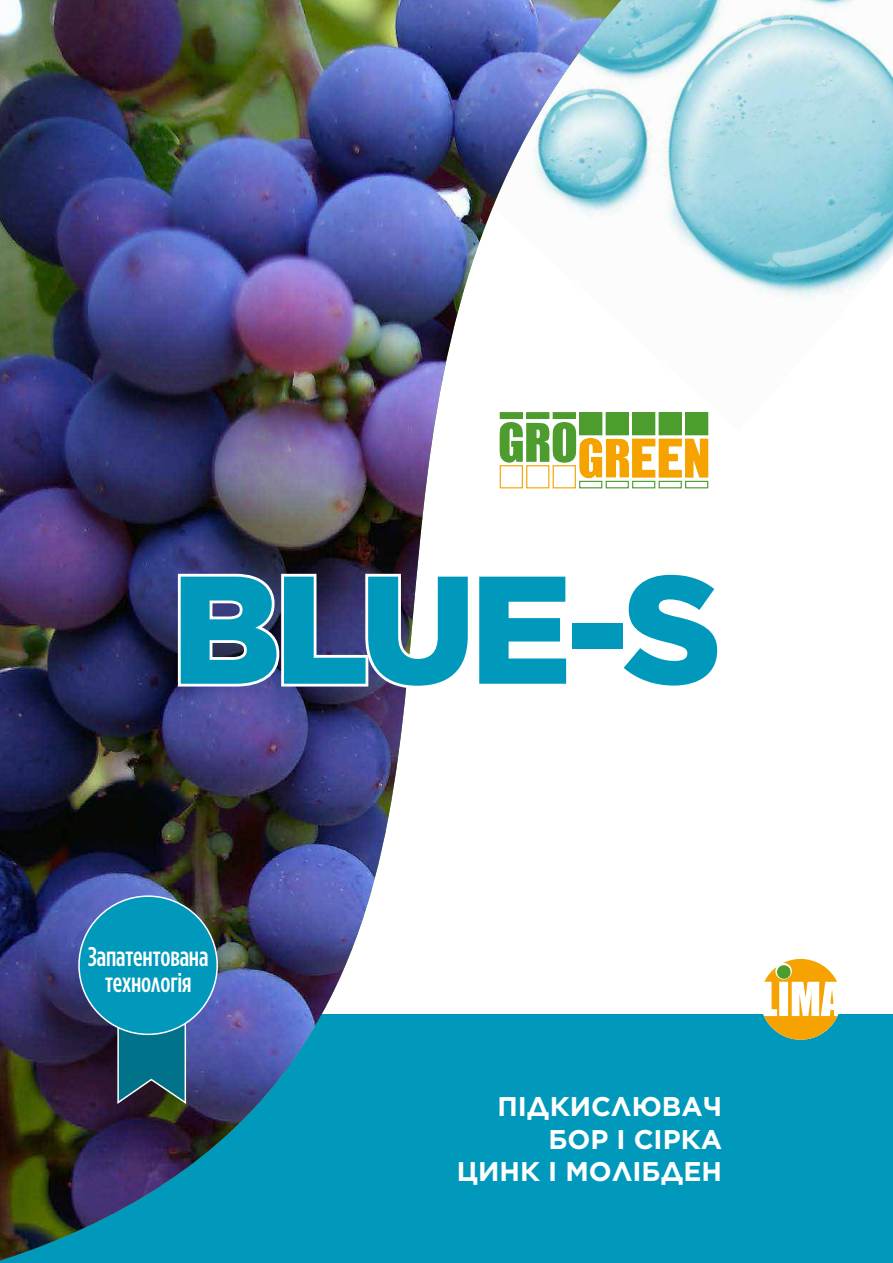
<style>
.page{position:relative;width:893px;height:1263px;background:#fff}
.page>*{position:absolute;margin:0;border:0;box-sizing:border-box;transform-origin:0 0}
.t1{font:900 153px "Gotham";color:#0099bc}
.t2{font:700 27px/32.4px "Gotham";color:#fff;text-align:right}
.t3{font:500 27px/26.1px "Gotham Cond";letter-spacing:-.005em;color:#fff;text-align:center}
</style>
<div class="page">
<div style="left:0;top:1014px;width:893px;height:249px;background:#0099bc"></div>
<svg style="left:664px;top:432px;width:44px;height:56px"></svg>
<img style="left:664px;top:0;width:229px;height:432px">
<svg style="left:621px;top:0;width:43px;height:489px"></svg>
<img style="left:0;top:0;width:621px;height:1261px">
<svg style="left:175px;top:571px;width:397px;height:120px"></svg>
<svg style="left:616px;top:569px;width:5px;height:122px"></svg>
<div style="left:760px;top:959px;width:81px;height:81px;background:#fff;border-radius:50%"></div>
<svg style="left:764px;top:959px;width:73px;height:81px"></svg>
<svg style="left:117px;top:1022px;width:70px;height:83px;background:#1d6e80"></svg>
<div style="left:79px;top:896px;width:138px;height:138px;background:#0099bc;border-radius:50%"></div>
<h1 class="t1" style="left:171px;top:524px;width:552px">BLUE-S</h1>
<p class="t3" style="left:88px;top:944px;width:122px">Запатентована технологія</p>
<p class="t2" style="left:457px;top:1090px;width:267px">ПІДКИСЛЮВАЧ<br>БОР І СІРКА<br>ЦИНК І МОЛІБДЕН</p>
</div>
